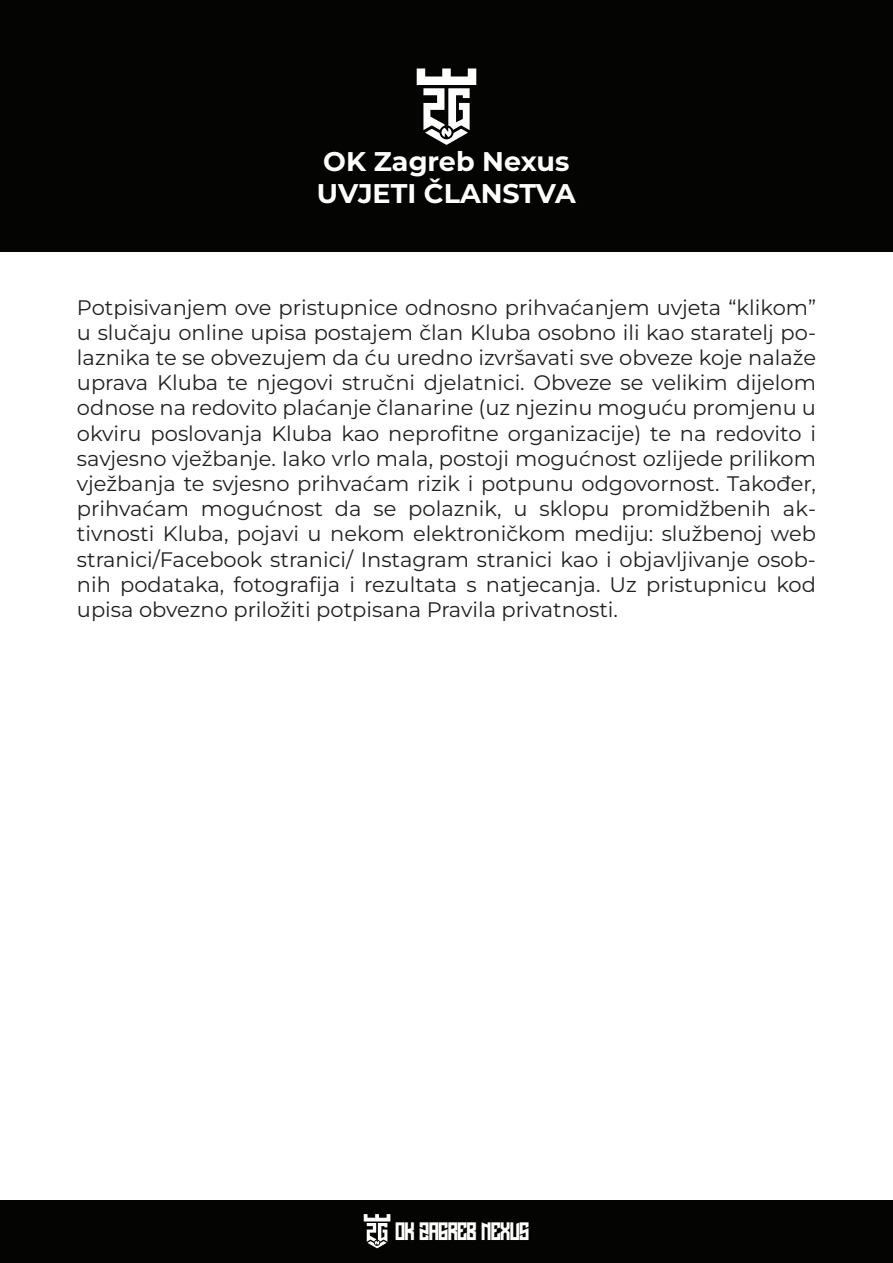
<style>
.page{position:relative;width:893px;height:1263px;background:#fff}
.page>*{position:absolute;margin:0;border:0;box-sizing:border-box;transform-origin:0 0}
.t1{font:700 27px/32.4px "Montserrat";color:#fff}
.t2{font:25.2px "Jaguarjugglers";color:#fff}
.t3{font:21px/25.2px "Montserrat";color:#231f20;text-align:justify}
</style>
<div class="page">
<div style="left:0;top:0;width:893px;height:251px;background:#040503"></div>
<svg style="left:417px;top:68px;width:59px;height:77px"></svg>
<div style="left:0;top:1201px;width:893px;height:62px;background:#040503"></div>
<svg style="left:364px;top:1214px;width:26px;height:34px"></svg>
<p class="t1" style="left:317px;top:144px;width:260px">OK Zagreb Nexus<br>UVJETI ČLANSTVA</p>
<p class="t3" style="left:77px;top:294px;width:740px">Potpisivanjem ove pristupnice odnosno prihvaćanjem uvjeta “klikom” u slučaju online upisa postajem član Kluba osobno ili kao staratelj po&shy;laznika te se obvezujem da ću uredno izvršavati sve obveze koje nalaže uprava Kluba te njegovi stručni djelatnici. Obveze se velikim dijelom odnose na redovito plaćanje članarine (uz njezinu moguću promjenu u okviru poslovanja Kluba kao neprofitne organizacije) te na redovito i savjesno vježbanje. Iako vrlo mala, postoji mogućnost ozlijede prilikom vježbanja te svjesno prihvaćam rizik i potpunu odgovornost. Također, prihvaćam mogućnost da se polaznik, u sklopu promidžbenih ak&shy;tivnosti Kluba, pojavi u nekom elektroničkom mediju: službenoj web stranici/Facebook stranici/ Instagram stranici kao i objavljivanje osob&shy;nih podataka, fotografija i rezultata s natjecanja. Uz pristupnicu kod upisa obvezno priložiti potpisana Pravila privatnosti.</p>
<p class="t2" style="left:396px;top:1218px;width:135px">OK ZAGREB NEXUS</p>
</div>
